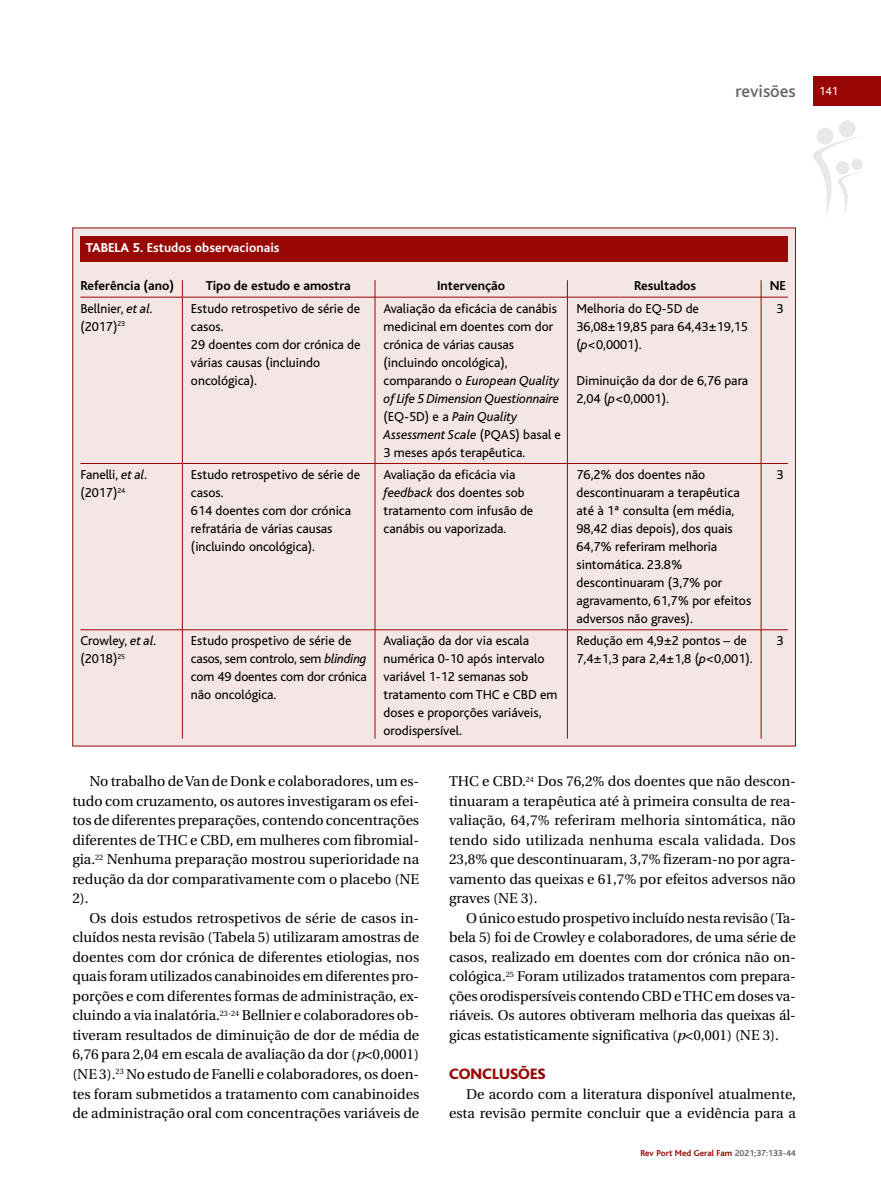
<style>
.page{position:relative;width:881px;height:1191px;background:#fff}
.page>*{position:absolute;margin:0;border:0;box-sizing:border-box;transform-origin:0 0}
.t1{font:500 18px "Bliss";color:#666}
.t2{font:800 15.75px "Bliss";color:#980605}
.t3{font:14.25px/19.5px "Utopia";color:#000;text-align:justify}
.t4{font:13.5px/18px "Bliss";color:#000}
.t5{font:700 13.5px "Bliss";color:#000}
.t6{font:italic 13.5px "Bliss";letter-spacing:-.01em;color:#000}
.t7{font:700 13.5px "Bliss";color:#fff}
.t8{font:12px "Bliss";color:#fff}
.t9{font:700 9px "Bliss";color:#980605}
.s1{font-weight:800}
.s2{font-style:italic}
.s3{font-style:normal}
.s4{color:#666}
</style>
<div class="page">
<svg style="left:813px;top:120px;width:49px;height:97px"></svg>
<div style="left:812px;top:77px;width:68px;height:29px;background:#980605"></div>
<div style="left:73px;top:228px;width:721px;height:517px;background:#f5e6e6"></div>
<hr style="left:80px;top:297px;width:707px;height:1px;background:#980605">
<hr style="left:80px;top:463px;width:707px;height:1px;background:#980605">
<hr style="left:80px;top:629px;width:707px;height:1px;background:#980605">
<div style="left:81px;top:236px;width:706px;height:25px;background:#980605"></div>
<hr style="left:182px;top:280px;width:1px;height:458px;background:#980605">
<hr style="left:374px;top:280px;width:1px;height:458px;background:#980605">
<hr style="left:567px;top:280px;width:1px;height:458px;background:#980605">
<hr style="left:760px;top:280px;width:1px;height:458px;background:#980605">
<p class="t7" style="left:86px;top:243px;width:195px"><span class="s1">TABELA 5.</span> Estudos observacionais</p>
<p class="t1" style="left:735px;top:85px;width:62px">revisões</p>
<p class="t8" style="left:819px;top:87px;width:20px">141</p>
<p class="t5" style="left:80px;top:281px;width:95px">Referência (ano)</p>
<p class="t5" style="left:205px;top:281px;width:146px">Tipo de estudo e amostra</p>
<p class="t5" style="left:437px;top:281px;width:69px">Intervenção</p>
<p class="t5" style="left:633px;top:281px;width:64px">Resultados</p>
<p class="t5" style="left:769px;top:281px;width:18px">NE</p>
<p class="t4" style="left:80px;top:301px;width:75px">Bellnier, <span class="s2">et al.</span></p>
<p class="t4" style="left:191px;top:301px;width:170px">Estudo retrospetivo de série de</p>
<p class="t4" style="left:383px;top:301px;width:175px">Avaliação da eficácia de canábis</p>
<p class="t4" style="left:576px;top:301px;width:124px">Melhoria do EQ-5D de</p>
<p class="t4" style="left:776px;top:301px;width:9px">3</p>
<p class="t4" style="left:80px;top:319px;width:46px">(2017)<sup>23</sup></p>
<p class="t4" style="left:191px;top:319px;width:34px">casos.</p>
<p class="t4" style="left:383px;top:319px;width:171px">medicinal em doentes com dor</p>
<p class="t4" style="left:576px;top:319px;width:173px">36,08±19,85 para 64,43±19,15</p>
<p class="t4" style="left:191px;top:337px;width:171px">29 doentes com dor crónica de</p>
<p class="t4" style="left:383px;top:337px;width:132px">crónica de várias causas</p>
<p class="t4" style="left:576px;top:337px;width:66px">(<span class="s2">p</span>&lt;0,0001).</p>
<p class="t4" style="left:191px;top:355px;width:130px">várias causas (incluindo</p>
<p class="t4" style="left:383px;top:355px;width:125px">(incluindo oncológica),</p>
<p class="t4" style="left:191px;top:373px;width:68px">oncológica).</p>
<p class="t6" style="left:383px;top:376px;width:177px"><span class="s3">comparando o</span> European Quality</p>
<p class="t4" style="left:576px;top:373px;width:173px">Diminuição da dor de 6,76 para</p>
<p class="t6" style="left:383px;top:394px;width:177px">ofLife 5 Dimension Questionnaire</p>
<p class="t4" style="left:576px;top:391px;width:94px">2,04 (<span class="s2">p</span>&lt;0,0001).</p>
<p class="t4" style="left:383px;top:409px;width:179px">(EQ-5D) e a <span class="s2">Pain Quality<br>Assessment Scale</span> (PQAS) basal e<br>3 meses após terapêutica.</p>
<p class="t4" style="left:80px;top:467px;width:69px">Fanelli, <span class="s2">et al.</span></p>
<p class="t4" style="left:191px;top:467px;width:170px">Estudo retrospetivo de série de</p>
<p class="t4" style="left:383px;top:467px;width:133px">Avaliação da eficácia via</p>
<p class="t4" style="left:576px;top:467px;width:130px">76,2% dos doentes não</p>
<p class="t4" style="left:776px;top:467px;width:9px">3</p>
<p class="t4" style="left:80px;top:485px;width:46px">(2017)<sup>24</sup></p>
<p class="t4" style="left:191px;top:485px;width:34px">casos.</p>
<p class="t4" style="left:383px;top:485px;width:142px"><span class="s2">feedback</span> dos doentes sob</p>
<p class="t4" style="left:576px;top:485px;width:165px">descontinuaram a terapêutica</p>
<p class="t4" style="left:191px;top:503px;width:161px">614 doentes com dor crónica</p>
<p class="t4" style="left:383px;top:503px;width:151px">tratamento com infusão de</p>
<p class="t4" style="left:576px;top:503px;width:159px">até à 1ª consulta (em média,</p>
<p class="t4" style="left:191px;top:521px;width:143px">refratária de várias causas</p>
<p class="t4" style="left:383px;top:521px;width:124px">canábis ou vaporizada.</p>
<p class="t4" style="left:576px;top:521px;width:158px">98,42 dias depois), dos quais</p>
<p class="t4" style="left:191px;top:539px;width:125px">(incluindo oncológica).</p>
<p class="t4" style="left:576px;top:539px;width:176px">64,7% referiram melhoria sintomática. 23.8% descontinuaram (3,7% por agravamento, 61,7% por efeitos adversos não graves).</p>
<p class="t4" style="left:80px;top:633px;width:78px">Crowley, <span class="s2">et al.</span></p>
<p class="t4" style="left:191px;top:633px;width:162px">Estudo prospetivo de série de</p>
<p class="t4" style="left:383px;top:633px;width:147px">Avaliação da dor via escala</p>
<p class="t4" style="left:576px;top:633px;width:172px">Redução em 4,9±2 pontos – de</p>
<p class="t4" style="left:776px;top:633px;width:9px">3</p>
<p class="t4" style="left:80px;top:651px;width:46px">(2018)<sup>25</sup></p>
<p class="t4" style="left:191px;top:651px;width:355px">casos, sem controlo, sem <span class="s2">blinding</span> numérica 0-10 após intervalo</p>
<p class="t4" style="left:576px;top:651px;width:177px">7,4±1,3 para 2,4±1,8 (<span class="s2">p</span>&lt;0,001).</p>
<p class="t4" style="left:191px;top:669px;width:338px">com 49 doentes com dor crónica variável 1-12 semanas sob não oncológica.</p>
<p class="t4" style="left:383px;top:687px;width:175px">tratamento com THC e CBD em doses e proporções variáveis, orodispersível.</p>
<p class="t3" style="left:72px;top:773px;width:348px;text-indent:17px">No trabalho deVan de Donk e colaboradores, um es&shy;tudo com cruzamento, os autores investigaram os efei&shy;tos de diferentes preparações, contendo concentrações diferentes de THC e CBD, em mulheres com fibromial&shy;gia.<sup>22</sup> Nenhuma preparação mostrou superioridade na redução da dor comparativamente com o placebo (NE 2).</p>
<p class="t3" style="left:72px;top:909px;width:348px;text-indent:17px">Os dois estudos retrospetivos de série de casos in&shy;cluídos nesta revisão (Tabela 5) utilizaram amostras de doentes com dor crónica de diferentes etiologias, nos quais foram utilizados canabinoides em diferentes pro&shy;porções e com diferentes formas de administração, ex&shy;cluindo a via inalatória.<sup>23-24</sup> Bellnier e colaboradores ob&shy;tiveram resultados de diminuição de dor de média de 6,76 para 2,04 em escala de avaliação da dor (<span class="s2">p</span>&lt;0,0001) (NE 3).<sup>23</sup> No estudo de Fanelli e colaboradores, os doen&shy;tes foram submetidos a tratamento com canabinoides de administração oral com concentrações variáveis de</p>
<p class="t3" style="left:449px;top:773px;width:348px">THC e CBD.<sup>24</sup> Dos 76,2% dos doentes que não descon&shy;tinuaram a terapêutica até à primeira consulta de rea&shy;valiação, 64,7% referiram melhoria sintomática, não tendo sido utilizada nenhuma escala validada. Dos 23,8% que descontinuaram, 3,7% fizeram-no por agra&shy;vamento das queixas e 61,7% por efeitos adversos não graves (NE 3).</p>
<p class="t3" style="left:449px;top:909px;width:348px;text-indent:17px">Oúnicoestudoprospetivoincluídonesta revisão(Ta&shy;bela 5) foi de Crowley e colaboradores, de uma série de casos, realizado em doentes com dor crónica não on&shy;cológica.<sup>25</sup> Foram utilizados tratamentos com prepara&shy;ções orodispersíveis contendo CBD eTHC em doses va&shy;riáveis. Os autores obtiveram melhoria das queixas ál&shy;gicas estatisticamente significativa (<span class="s2">p</span>&lt;0,001) (NE 3).</p>
<p class="t2" style="left:449px;top:1068px;width:98px">CONCLUSÕES</p>
<p class="t3" style="left:449px;top:1085px;width:348px;text-align:right">De acordo com a literatura disponível atualmente, esta revisão permite concluir que a evidência para a</p>
<p class="t9" style="left:640px;top:1149px;width:157px">Rev Port Med Geral Fam <span class="s4">2021;37:133-44</span></p>
</div>
